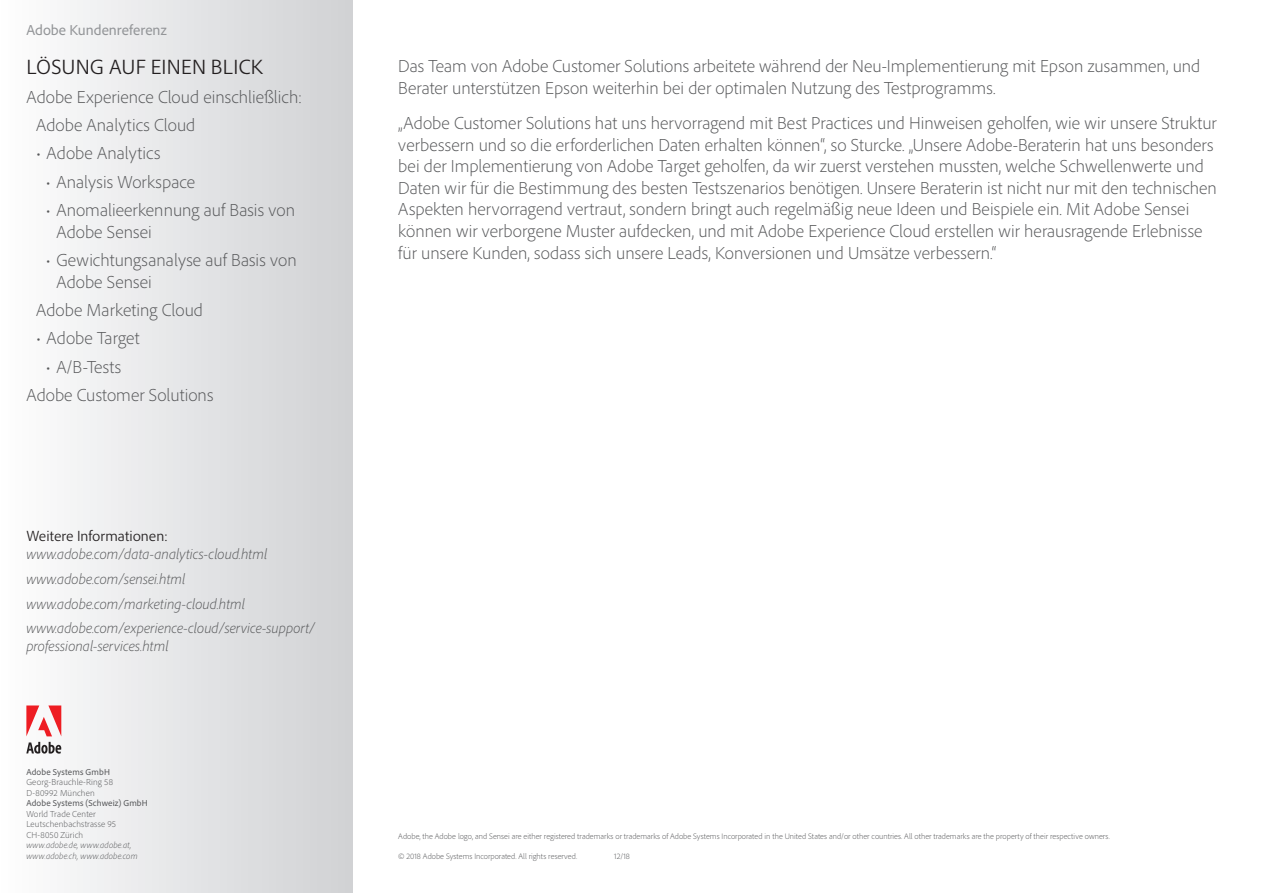
<style>
.page{position:relative;width:1263px;height:893px;background:#fff}
.page>*{position:absolute;margin:0;border:0;box-sizing:border-box;transform-origin:0 0}
.Sidebar__header{font:300 21px "Adobe Clean";color:#231f20}
.Page__bodycopy{font:300 18px/21.6px "Adobe Clean";letter-spacing:.005em;color:#57585a}
.SIdebar__L4_capabili{font:300 18px/21.6px "Adobe Clean";letter-spacing:.005em;color:#57585a}
.SIdebar__L1__main_pr{font:300 18px "Adobe Clean";color:#57585a}
.Sidebar__L2__cloud_n{font:300 18px "Adobe Clean";color:#57585a}
.SIdebar__L3__product{font:300 18px "Adobe Clean";letter-spacing:.005em;color:#57585a}
.Sidebar__for_more_in{font:italic 300 15px/18px "Adobe Clean";letter-spacing:.005em;color:#57585a}
.Sidebar__for_more_in-2{font:300 15px "Adobe Clean";color:#231f20}
.t1{font:15px "Adobe Clean";color:#939598}
.t2{font:300 9px/10.5px "Adobe Clean";letter-spacing:.015em;color:#57585a}
.t3{font:italic 300 9px/10.5px "Adobe Clean";letter-spacing:.015em;color:#57585a}
.t4{font:9px "Adobe Clean";letter-spacing:.02em;color:#57585a}
.legal__body{font:300 8.25px "Adobe Clean";letter-spacing:.005em;color:#57585a}
</style>
<div class="page">
<div style="left:0;top:0;width:352px;height:893px;background:linear-gradient(to right,#fefefe,#d0d1d4)"></div>
<svg style="left:26px;top:705px;width:35px;height:31px"></svg>
<svg style="left:26px;top:742px;width:35px;height:12px"></svg>
<p class="t1" style="left:26px;top:20px;width:142px">Adobe Kundenreferenz</p>
<p class="Sidebar__header" style="left:26px;top:54px;width:239px">LÖSUNG AUF EINEN BLICK</p>
<p class="SIdebar__L1__main_pr" style="left:26px;top:85px;width:277px">Adobe Experience Cloud einschließlich:</p>
<p class="Sidebar__L2__cloud_n" style="left:36px;top:114px;width:161px">Adobe Analytics Cloud</p>
<p class="SIdebar__L3__product" style="left:36px;top:142px;width:126px">• Adobe Analytics</p>
<p class="SIdebar__L4_capabili" style="left:46px;top:171px;width:151px">• Analysis Workspace</p>
<p class="SIdebar__L4_capabili" style="left:56px;top:199px;width:240px;text-indent:-10px">• Anomalieerkennung auf Basis von<br>Adobe Sensei</p>
<p class="SIdebar__L4_capabili" style="left:56px;top:249px;width:242px;text-indent:-10px">• Gewichtungsanalyse auf Basis von<br>Adobe Sensei</p>
<p class="Sidebar__L2__cloud_n" style="left:36px;top:299px;width:168px">Adobe Marketing Cloud</p>
<p class="SIdebar__L3__product" style="left:36px;top:327px;width:105px">• Adobe Target</p>
<p class="SIdebar__L4_capabili" style="left:46px;top:356px;width:77px">• A/B-Tests</p>
<p class="SIdebar__L1__main_pr" style="left:26px;top:384px;width:189px">Adobe Customer Solutions</p>
<p class="Sidebar__for_more_in-2" style="left:26px;top:526px;width:143px">Weitere Informationen:</p>
<p class="Sidebar__for_more_in" style="left:26px;top:545px;width:242px">www.adobe.com/data-analytics-cloud.html</p>
<p class="Sidebar__for_more_in" style="left:26px;top:569px;width:160px">www.adobe.com/sensei.html</p>
<p class="Sidebar__for_more_in" style="left:26px;top:594px;width:220px">www.adobe.com/marketing-cloud.html</p>
<p class="Sidebar__for_more_in" style="left:26px;top:619px;width:290px">www.adobe.com/experience-cloud/service-support/ professional-services.html</p>
<p class="t4" style="left:26px;top:766px;width:85px">Adobe Systems GmbH</p>
<p class="t2" style="left:26px;top:777px;width:88px">Georg-Brauchle-Ring 58<br>D-80992 München</p>
<p class="t4" style="left:26px;top:797px;width:123px">Adobe Systems (Schweiz) GmbH</p>
<p class="t2" style="left:26px;top:808px;width:91px">World Trade Center<br>Leutschenbachstrasse 95<br>CH-8050 Zürich</p>
<p class="t3" style="left:26px;top:840px;width:113px">www.adobe.de, www.adobe.at, www.adobe.ch, www.adobe.com</p>
<p class="Page__bodycopy" style="left:398px;top:55px;width:803px">Das Team von Adobe Customer Solutions arbeitete während der Neu-Implementierung mit Epson zusammen, und<br>Berater unterstützen Epson weiterhin bei der optimalen Nutzung des Testprogramms.</p>
<p class="Page__bodycopy" style="left:398px;top:112px;width:820px">„Adobe Customer Solutions hat uns hervorragend mit Best Practices und Hinweisen geholfen, wie wir unsere Struktur verbessern und so die erforderlichen Daten erhalten können“, so Sturcke. „Unsere Adobe-Beraterin hat uns besonders bei der Implementierung von Adobe Target geholfen, da wir zuerst verstehen mussten, welche Schwellenwerte und Daten wir für die Bestimmung des besten Testszenarios benötigen. Unsere Beraterin ist nicht nur mit den technischen Aspekten hervorragend vertraut, sondern bringt auch regelmäßig neue Ideen und Beispiele ein. Mit Adobe Sensei können wir verborgene Muster aufdecken, und mit Adobe Experience Cloud erstellen wir herausragende Erlebnisse für unsere Kunden, sodass sich unsere Leads, Konversionen und Umsätze verbessern.“</p>
<p class="legal__body" style="left:398px;top:831px;width:713px">Adobe, the Adobe logo, and Sensei are either registered trademarks or trademarks of Adobe Systems Incorporated in the United States and/or other countries. All other trademarks are the property of their respective owners.</p>
<p class="legal__body" style="left:398px;top:851px;width:180px">© 2018 Adobe Systems Incorporated. All rights reserved.</p>
<p class="legal__body" style="left:614px;top:851px;width:17px">12/18</p>
</div>
